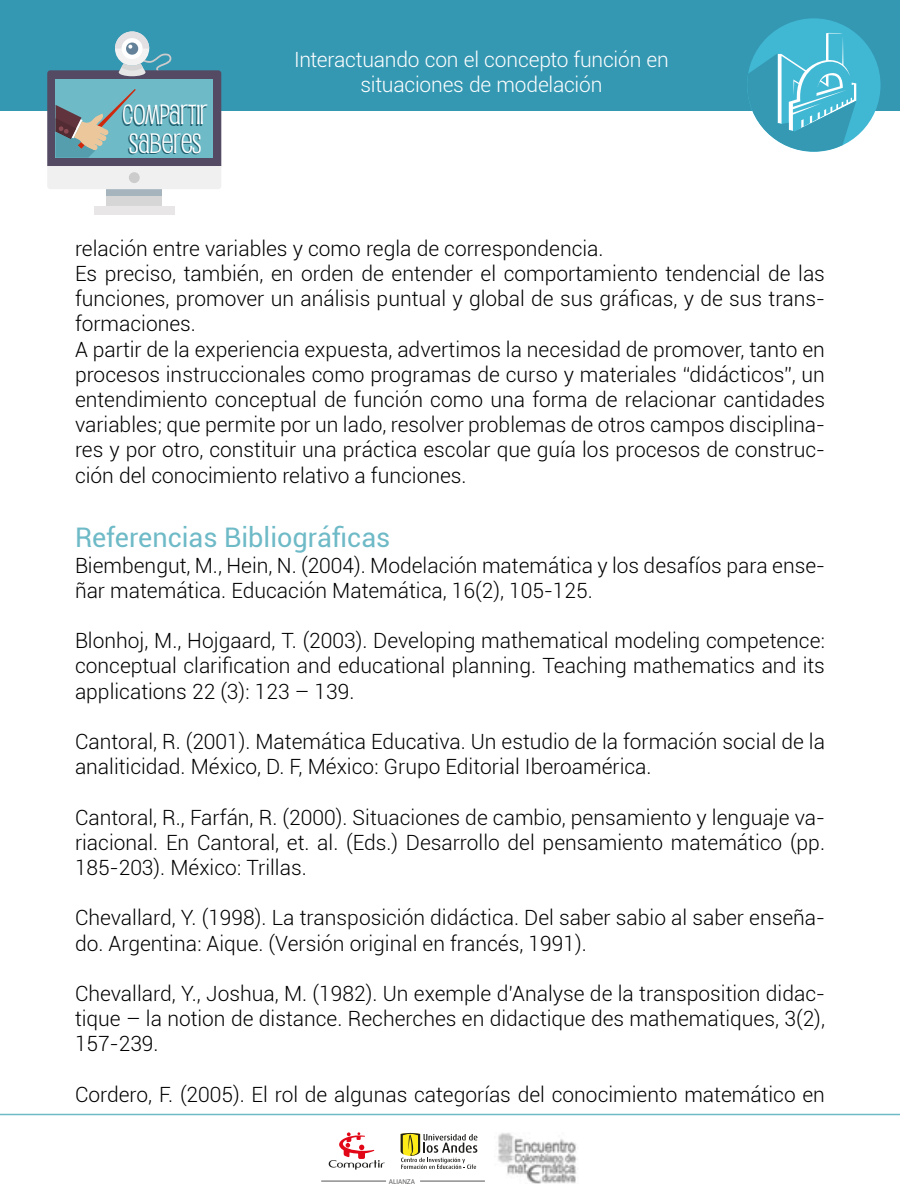
<style>
.page{position:relative;width:900px;height:1200px;background:#fff}
.page>*{position:absolute;margin:0;border:0;box-sizing:border-box;transform-origin:0 0}
.t1{font:27.3px/28.5px "Pupcat Rg";color:#fff}
.t2{font:27px "Roboto";color:#6ebac7}
.t3{font:300 21px/25.2px "Roboto";color:#000}
.t4{font:300 21px/25.2px "Roboto";letter-spacing:-.01em;color:#fff;text-align:center}
.t5{font:500 7.05px "Helvetica Neue";color:#575756}
</style>
<div class="page">
<img style="left:497px;top:1133px;width:80px;height:50px">
<hr style="left:321px;top:1181px;width:65px;height:1px;background:#575756">
<hr style="left:420px;top:1181px;width:65px;height:1px;background:#575756">
<svg style="left:329px;top:1132px;width:56px;height:38px"></svg>
<svg style="left:401px;top:1133px;width:76px;height:36px"></svg>
<div style="left:0;top:0;width:900px;height:111px;background:#3598b3"></div>
<div style="left:107px;top:188px;width:55px;height:20px;background:#d6d6d6"></div>
<div style="left:94px;top:206px;width:81px;height:8px;background:#e8e6e6"></div>
<div style="left:107px;top:189px;width:55px;height:6px;background:#a6b5bd"></div>
<svg style="left:47px;top:31px;width:174px;height:158px"></svg>
<div style="left:747px;top:18px;width:134px;height:134px;background:#40b8d4;border-radius:50%"></div>
<svg style="left:747px;top:33px;width:109px;height:119px"></svg>
<hr style="left:0;top:1114px;width:900px;height:1px;background:#6ebac7">
<h1 class="t1" style="left:123px;top:99px;width:87px">COMPARTIR<br>SABERES</h1>
<p class="t4" style="left:294px;top:46px;width:376px">Interactuando con el concepto función en situaciones de modelación</p>
<p class="t3" style="left:75px;top:235px;width:752px">relación entre variables y como regla de correspondencia.<br>Es preciso, también, en orden de entender el comportamiento tendencial de las funciones, promover un análisis puntual y global de sus gráficas, y de sus trans&shy;formaciones.<br>A partir de la experiencia expuesta, advertimos la necesidad de promover, tanto en procesos instruccionales como programas de curso y materiales “didácticos”, un entendimiento conceptual de función como una forma de relacionar cantidades variables; que permite por un lado, resolver problemas de otros campos disciplina&shy;res y por otro, constituir una práctica escolar que guía los procesos de construc&shy;ción del conocimiento relativo a funciones.</p>
<p class="t2" style="left:75px;top:519px;width:317px">Referencias Bibliográficas</p>
<p class="t3" style="left:75px;top:552px;width:751px">Biembengut, M., Hein, N. (2004). Modelación matemática y los desafíos para ense&shy;ñar matemática. Educación Matemática, 16(2), 105-125.</p>
<p class="t3" style="left:75px;top:627px;width:752px;text-align:justify">Blonhoj, M., Hojgaard, T. (2003). Developing mathematical modeling competence: conceptual clarification and educational planning. Teaching mathematics and its applications 22 (3): 123 – 139.</p>
<p class="t3" style="left:75px;top:728px;width:752px">Cantoral, R. (2001). Matemática Educativa. Un estudio de la formación social de la analiticidad. México, D. F, México: Grupo Editorial Iberoamérica.</p>
<p class="t3" style="left:75px;top:804px;width:752px;text-align:justify">Cantoral, R., Farfán, R. (2000). Situaciones de cambio, pensamiento y lenguaje va&shy;riacional. En Cantoral, et. al. (Eds.) Desarrollo del pensamiento matemático (pp.<br>185-203). México: Trillas.</p>
<p class="t3" style="left:75px;top:905px;width:751px">Chevallard, Y. (1998). La transposición didáctica. Del saber sabio al saber enseña&shy;do. Argentina: Aique. (Versión original en francés, 1991).</p>
<p class="t3" style="left:75px;top:980px;width:752px;text-align:justify">Chevallard, Y., Joshua, M. (1982). Un exemple d’Analyse de la transposition didac&shy;tique – la notion de distance. Recherches en didactique des mathematiques, 3(2), 157-239.</p>
<p class="t3" style="left:75px;top:1081px;width:752px">Cordero, F. (2005). El rol de algunas categorías del conocimiento matemático en</p>
<p class="t5" style="left:389px;top:1178px;width:28px">ALIANZA</p>
</div>
